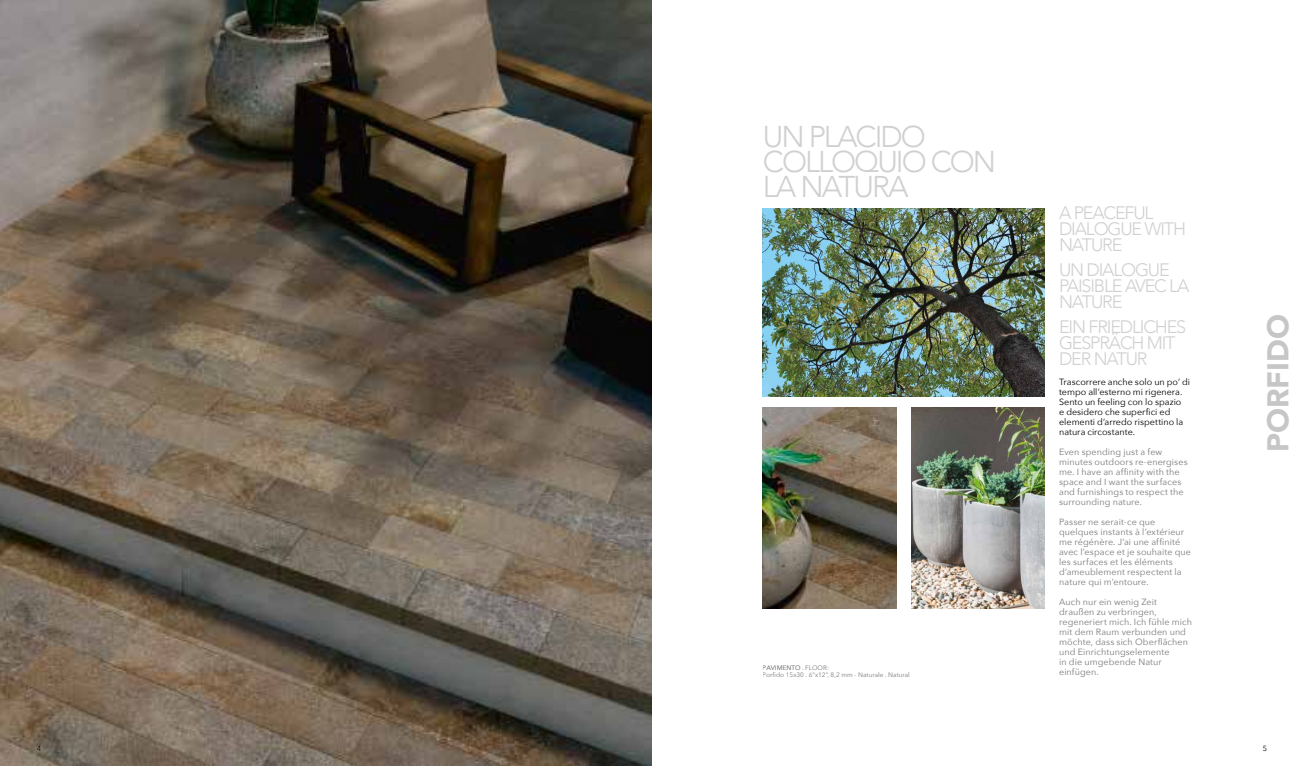
<style>
.page{position:relative;width:1304px;height:766px;background:#fff}
.page>*{position:absolute;margin:0;border:0;box-sizing:border-box;transform-origin:0 0}
.t1{font:300 30px/25px "Avenir";letter-spacing:-.065em;color:#d0d0d0}
.t2{font:900 30px "Avenir";color:#c6c6c6}
.t3{font:300 18px/16px "Avenir";letter-spacing:-.065em;color:#d0d0d0}
.t4{font:9px/10px "Avenir Next";letter-spacing:.01em;color:#7c7b7b}
.t5{font:9px/10px "Avenir Next";color:#000}
.t6{font:7.5px "Avenir Next";color:#000}
.t7{font:6.5px/7.8px "Avenir Next";color:#7c7b7b}
.s1{font-weight:500}
</style>
<div class="page">
<img style="left:0;top:0;width:652px;height:765px">
<img style="left:763px;top:407px;width:134px;height:201px">
<img style="left:911px;top:407px;width:134px;height:201px">
<img style="left:763px;top:208px;width:282px;height:188px">
<h1 class="t1" style="left:763px;top:124px;width:235px">UN PLACIDO<br>COLLOQUIO CON<br>LA NATURA</h1>
<p class="t7" style="left:763px;top:663px;width:148px"><span class="s1">PAVIMENTO</span> . FLOOR:<br>Porfido 15x30 . 6”x12”, 8,2 mm - Naturale . Natural</p>
<h2 class="t3" style="left:1059px;top:205px;width:128px">A PEACEFUL<br>DIALOGUE WITH<br>NATURE</h2>
<h2 class="t3" style="left:1059px;top:262px;width:132px">UN DIALOGUE<br>PAISIBLE AVEC LA<br>NATURE</h2>
<h2 class="t3" style="left:1059px;top:318px;width:129px">EIN FRIEDLICHES<br>GESPRÄCH MIT<br>DER NATUR</h2>
<p class="t5" style="left:1059px;top:376px;width:132px">Trascorrere anche solo un po’ di tempo all’esterno mi rigenera.<br>Sento un feeling con lo spazio<br>e desidero che superfici ed elementi d’arredo rispettino la natura circostante.</p>
<p class="t4" style="left:1059px;top:446px;width:130px">Even spending just a few minutes outdoors re-energises me. I have an affinity with the space and I want the surfaces and furnishings to respect the surrounding nature.</p>
<p class="t4" style="left:1059px;top:516px;width:133px">Passer ne serait-ce que quelques instants à l’extérieur me régénère. J’ai une affinité avec l’espace et je souhaite que les surfaces et les éléments d’ameublement respectent la nature qui m’entoure.</p>
<p class="t4" style="left:1059px;top:596px;width:134px">Auch nur ein wenig Zeit draußen zu verbringen, regeneriert mich. Ich fühle mich mit dem Raum verbunden und möchte, dass sich Oberflächen und Einrichtungselemente<br>in die umgebende Natur einfügen.</p>
<h1 class="t2" style="left:1252px;top:452px;width:139px;rotate:-90deg">PORFIDO</h1>
<p class="t6" style="left:37px;top:742px;width:6px">4</p>
<p class="t6" style="left:1263px;top:742px;width:6px">5</p>
</div>
